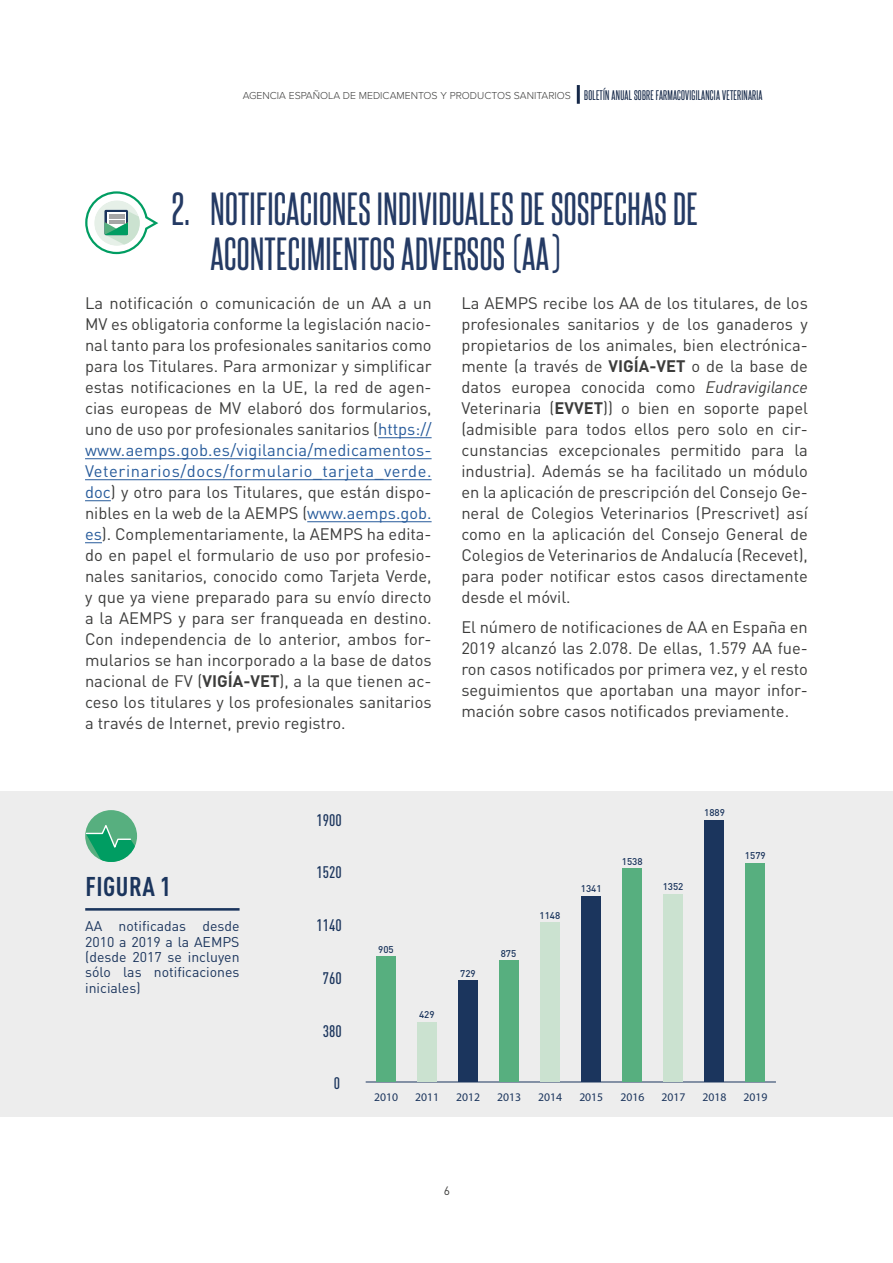
<style>
.page{position:relative;width:893px;height:1263px;background:#fff}
.page>*{position:absolute;margin:0;border:0;box-sizing:border-box;transform-origin:0 0}
.t1{font:40.05px/45px "Steelfish Rg";letter-spacing:.01em;color:#243a64}
._2__TÍTULO_INICIO{font:700 condensed 26.85px "DIN Pro";letter-spacing:.02em;color:#1b355d}
.t2{font:16.5px/21px "DIN Pro";color:#3c3c3b;text-align:justify}
.t3{font:500 condensed 16.5px "DIN Pro";color:#1b355d}
.t4{font:14.1px/15.3px "DIN Pro";color:#1b355d;text-align:justify}
.t5{font:12px "DIN Pro";color:#3c3c3b}
.t6{font:11.7px "Myriad Pro";color:#1b355d}
.t7{font:300 10.5px "Proxima Nova";color:#3c3c3b}
.t8{font:500 9.75px "DIN Pro";color:#1b355d}
.s1{font-family:"Steelfish Rg";font-weight:400;font-size:12px;color:#152848}
.s2{color:#275b9b}
.s3{font-weight:700}
.s4{font-style:italic}
</style>
<div class="page">
<hr style="left:577px;top:85px;width:3px;height:19px;background:#152848">
<hr style="left:378px;top:437px;width:54px;height:1px;background:#275b9b">
<hr style="left:85px;top:458px;width:347px;height:1px;background:#275b9b">
<hr style="left:85px;top:479px;width:347px;height:1px;background:#275b9b">
<svg style="left:85px;top:500px;width:26px;height:1px"></svg>
<hr style="left:307px;top:521px;width:125px;height:1px;background:#275b9b">
<svg style="left:85px;top:542px;width:17px;height:1px"></svg>
<div style="left:0;top:791px;width:893px;height:325px;background:#ededed"></div>
<div style="left:85px;top:810px;width:52px;height:52px;background:#57af7f;border-radius:50%"></div>
<svg style="left:85px;top:822px;width:52px;height:40px"></svg>
<hr style="left:85px;top:908px;width:155px;height:3px;background:#1b355d">
<hr style="left:366px;top:1082px;width:410px;height:1px;background:#1b355d">
<div style="left:376px;top:956px;width:19px;height:126px;background:#57af7f"></div>
<div style="left:417px;top:1022px;width:19px;height:60px;background:#cbe2d0"></div>
<div style="left:458px;top:980px;width:19px;height:102px;background:#1b355d"></div>
<div style="left:499px;top:960px;width:20px;height:122px;background:#57af7f"></div>
<div style="left:540px;top:922px;width:20px;height:160px;background:#cbe2d0"></div>
<div style="left:581px;top:896px;width:20px;height:186px;background:#1b355d"></div>
<div style="left:622px;top:868px;width:20px;height:214px;background:#57af7f"></div>
<div style="left:663px;top:894px;width:20px;height:188px;background:#cbe2d0"></div>
<div style="left:705px;top:820px;width:19px;height:262px;background:#1b355d"></div>
<div style="left:746px;top:863px;width:19px;height:219px;background:#57af7f"></div>
<svg style="left:85px;top:191px;width:74px;height:64px"></svg>
<p class="t7" style="left:243px;top:87px;width:521px">AGENCIA ESPAÑOLA DE MEDICAMENTOS Y PRODUCTOS SANITARIOS <span class="s1">BOLETÍN ANUAL SOBRE FARMACOVIGILANCIA VETERINARIA</span></p>
<p class="t1" style="left:211px;top:185px;width:489px;text-indent:-39px">2. NOTIFICACIONES INDIVIDUALES DE SOSPECHAS DE<br>ACONTECIMIENTOS ADVERSOS (AA)</p>
<p class="t2" style="left:85px;top:291px;width:348px">La notificación o comunicación de un AA a un MV es obligatoria conforme la legislación nacio&shy;nal tanto para los profesionales sanitarios como para los Titulares. Para armonizar y simplificar estas notificaciones en la UE, la red de agen&shy;cias europeas de MV elaboró dos formularios, uno de uso por profesionales sanitarios (<span class="s2">https:// www.aemps.gob.es/vigilancia/medicamentos-Veterinarios/docs/formulario_tarjeta_verde. doc</span>) y otro para los Titulares, que están dispo&shy;nibles en la web de la AEMPS (<span class="s2">www.aemps.gob. es</span>). Complementariamente, la AEMPS ha edita&shy;do en papel el formulario de uso por profesio&shy;nales sanitarios, conocido como Tarjeta Verde, y que ya viene preparado para su envío directo a la AEMPS y para ser franqueada en destino.<br>Con independencia de lo anterior, ambos for&shy;mularios se han incorporado a la base de datos nacional de FV (<span class="s3">VIGÍA-VET</span>), a la que tienen ac&shy;ceso los titulares y los profesionales sanitarios a través de Internet, previo registro.</p>
<p class="t2" style="left:461px;top:291px;width:348px">La AEMPS recibe los AA de los titulares, de los profesionales sanitarios y de los ganaderos y propietarios de los animales, bien electrónica&shy;mente (a través de <span class="s3">VIGÍA-VET</span> o de la base de datos europea conocida como <span class="s4">Eudravigilance </span>Veterinaria (<span class="s3">EVVET</span>)) o bien en soporte papel (admisible para todos ellos pero solo en cir&shy;cunstancias excepcionales permitido para la industria). Además se ha facilitado un módulo en la aplicación de prescripción del Consejo Ge&shy;neral de Colegios Veterinarios (Prescrivet) así como en la aplicación del Consejo General de Colegios de Veterinarios de Andalucía (Recevet), para poder notificar estos casos directamente desde el móvil.</p>
<p class="t2" style="left:461px;top:615px;width:348px">El número de notificaciones de AA en España en 2019 alcanzó las 2.078. De ellas, 1.579 AA fue&shy;ron casos notificados por primera vez, y el resto seguimientos que aportaban una mayor infor&shy;mación sobre casos notificados previamente.</p>
<h1 class="_2__TÍTULO_INICIO" style="left:85px;top:866px;width:87px">FIGURA 1</h1>
<p class="t4" style="left:85px;top:917px;width:156px">AA notificadas desde 2010 a 2019 a la AEMPS (desde 2017 se incluyen sólo las notificaciones iniciales)</p>
<p class="t3" style="left:316px;top:808px;width:27px">1900</p>
<p class="t3" style="left:316px;top:860px;width:27px">1520</p>
<p class="t3" style="left:316px;top:913px;width:27px">1140</p>
<p class="t3" style="left:323px;top:966px;width:20px">760</p>
<p class="t3" style="left:323px;top:1018px;width:20px">380</p>
<p class="t3" style="left:334px;top:1071px;width:8px">0</p>
<p class="t8" style="left:378px;top:941px;width:17px">905</p>
<p class="t8" style="left:419px;top:1007px;width:17px">429</p>
<p class="t8" style="left:460px;top:965px;width:17px">729</p>
<p class="t8" style="left:501px;top:945px;width:17px">875</p>
<p class="t8" style="left:539px;top:908px;width:22px">1148</p>
<p class="t8" style="left:581px;top:881px;width:22px">1341</p>
<p class="t8" style="left:622px;top:853px;width:22px">1538</p>
<p class="t8" style="left:663px;top:879px;width:22px">1352</p>
<p class="t8" style="left:704px;top:805px;width:22px">1889</p>
<p class="t8" style="left:745px;top:847px;width:22px">1579</p>
<p class="t6" style="left:374px;top:1090px;width:25px">2010</p>
<p class="t6" style="left:415px;top:1090px;width:25px">2011</p>
<p class="t6" style="left:456px;top:1090px;width:25px">2012</p>
<p class="t6" style="left:497px;top:1090px;width:25px">2013</p>
<p class="t6" style="left:538px;top:1090px;width:25px">2014</p>
<p class="t6" style="left:579px;top:1090px;width:25px">2015</p>
<p class="t6" style="left:620px;top:1090px;width:25px">2016</p>
<p class="t6" style="left:661px;top:1090px;width:25px">2017</p>
<p class="t6" style="left:702px;top:1090px;width:25px">2018</p>
<p class="t6" style="left:743px;top:1090px;width:25px">2019</p>
<p class="t5" style="left:444px;top:1181px;width:8px">6</p>
</div>
